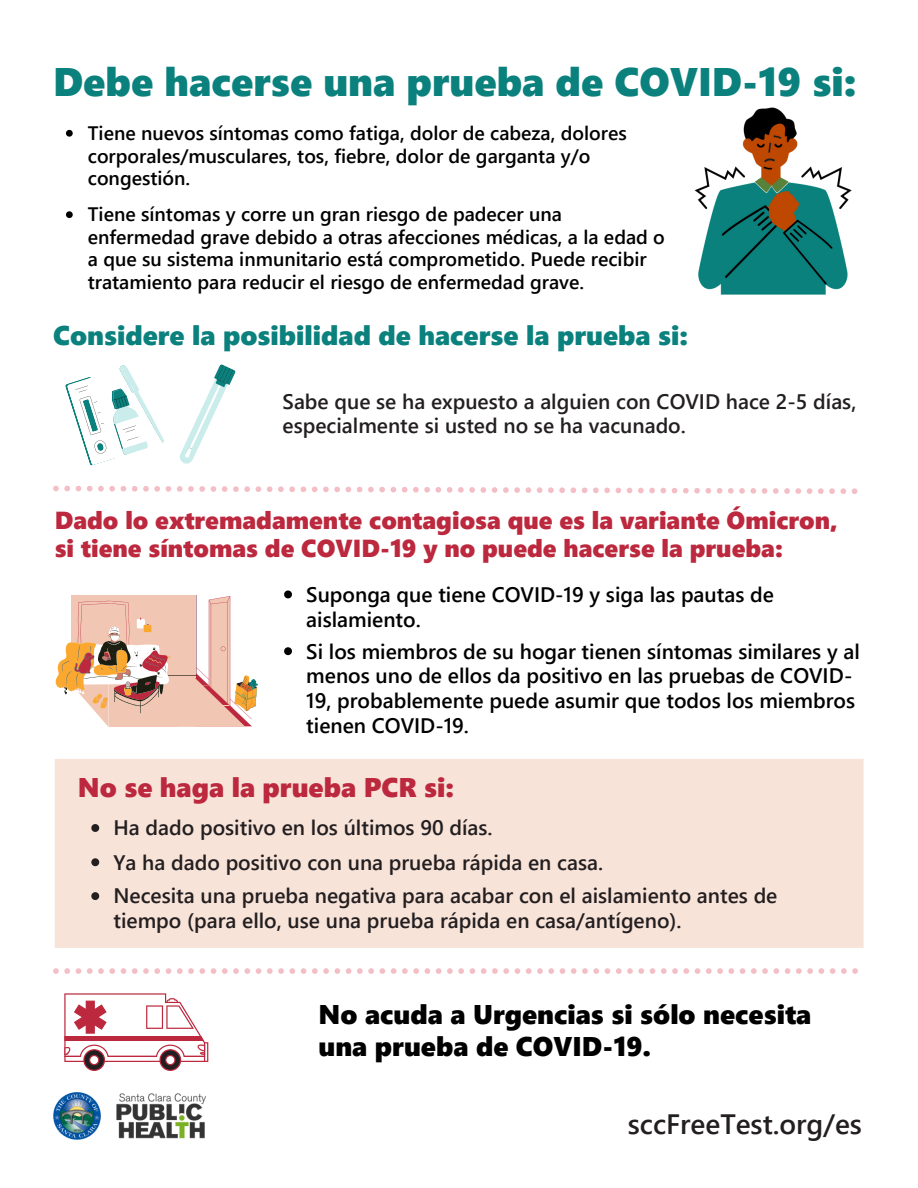
<style>
.page{position:relative;width:918px;height:1188px;background:#fff}
.page>*{position:absolute;margin:0;border:0;box-sizing:border-box;transform-origin:0 0}
.t1{font:39.9px "Segoe UI Black";color:#0b817e}
.t2{font:600 28.05px "Segoe UI";color:#231f20}
.t3{font:27px/31.5px "Segoe UI Black";color:#000}
.t4{font:27px "Segoe UI Black";color:#0b817e}
.t5{font:27px "Segoe UI Black";color:#bc283d}
.t6{font:24.6px/28.2px "Segoe UI Black";color:#bc283d}
.t7{font:600 21px/24.8px "Segoe UI";color:#231f20}
.t8{font:600 21px/24.8px "Segoe UI";color:#000}
.t9{font:600 19.5px/22.5px "Segoe UI";color:#000}
</style>
<div class="page">
<svg style="left:66px;top:130px;width:7px;height:7px"></svg>
<img style="left:53px;top:1092px;width:47px;height:47px">
<img style="left:116px;top:1093px;width:90px;height:46px">
<img style="left:694px;top:107px;width:158px;height:188px">
<svg style="left:66px;top:211px;width:7px;height:7px"></svg>
<svg style="left:53px;top:486px;width:804px;height:8px"></svg>
<svg style="left:53px;top:968px;width:805px;height:6px"></svg>
<svg style="left:284px;top:591px;width:8px;height:7px"></svg>
<svg style="left:284px;top:647px;width:8px;height:8px"></svg>
<div style="left:55px;top:759px;width:809px;height:189px;background:#f8e3d9"></div>
<svg style="left:55px;top:596px;width:203px;height:131px"></svg>
<svg style="left:64px;top:993px;width:144px;height:78px"></svg>
<svg style="left:65px;top:364px;width:171px;height:102px"></svg>
<svg style="left:91px;top:824px;width:8px;height:8px"></svg>
<svg style="left:91px;top:858px;width:8px;height:8px"></svg>
<svg style="left:91px;top:892px;width:8px;height:8px"></svg>
<h1 class="t1" style="left:53px;top:53px;width:805px">Debe hacerse una prueba de COVID-19 si:</h1>
<p class="t9" style="left:88px;top:121px;width:541px">Tiene nuevos síntomas como fatiga, dolor de cabeza, dolores corporales/musculares, tos, fiebre, dolor de garganta y/o congestión.</p>
<p class="t9" style="left:88px;top:202px;width:579px">Tiene síntomas y corre un gran riesgo de padecer una enfermedad grave debido a otras afecciones médicas, a la edad o a que su sistema inmunitario está comprometido. Puede recibir tratamiento para reducir el riesgo de enfermedad grave.</p>
<p class="t4" style="left:53px;top:316px;width:636px">Considere la posibilidad de hacerse la prueba si:</p>
<p class="t7" style="left:283px;top:388px;width:575px">Sabe que se ha expuesto a alguien con COVID hace 2-5 días, especialmente si usted no se ha vacunado.</p>
<p class="t6" style="left:55px;top:505px;width:785px">Dado lo extremadamente contagiosa que es la variante Ómicron, si tiene síntomas de COVID-19 y no puede hacerse la prueba:</p>
<p class="t8" style="left:306px;top:581px;width:469px">Suponga que tiene COVID-19 y siga las pautas de</p>
<p class="t8" style="left:306px;top:605px;width:116px">aislamiento.</p>
<p class="t8" style="left:306px;top:637px;width:555px">Si los miembros de su hogar tienen síntomas similares y al menos uno de ellos da positivo en las pruebas de COVID-19, probablemente puede asumir que todos los miembros tienen COVID-19.</p>
<p class="t5" style="left:78px;top:768px;width:378px">No se haga la prueba PCR si:</p>
<p class="t7" style="left:114px;top:814px;width:381px">Ha dado positivo en los últimos 90 días.</p>
<p class="t7" style="left:114px;top:848px;width:491px">Ya ha dado positivo con una prueba rápida en casa.</p>
<p class="t7" style="left:114px;top:882px;width:665px">Necesita una prueba negativa para acabar con el aislamiento antes de tiempo (para ello, use una prueba rápida en casa/antígeno).</p>
<p class="t3" style="left:319px;top:998px;width:494px">No acuda a Urgencias si sólo necesita una prueba de COVID-19.</p>
<h2 class="t2" style="left:628px;top:1104px;width:236px">sccFreeTest.org/es</h2>
</div>
